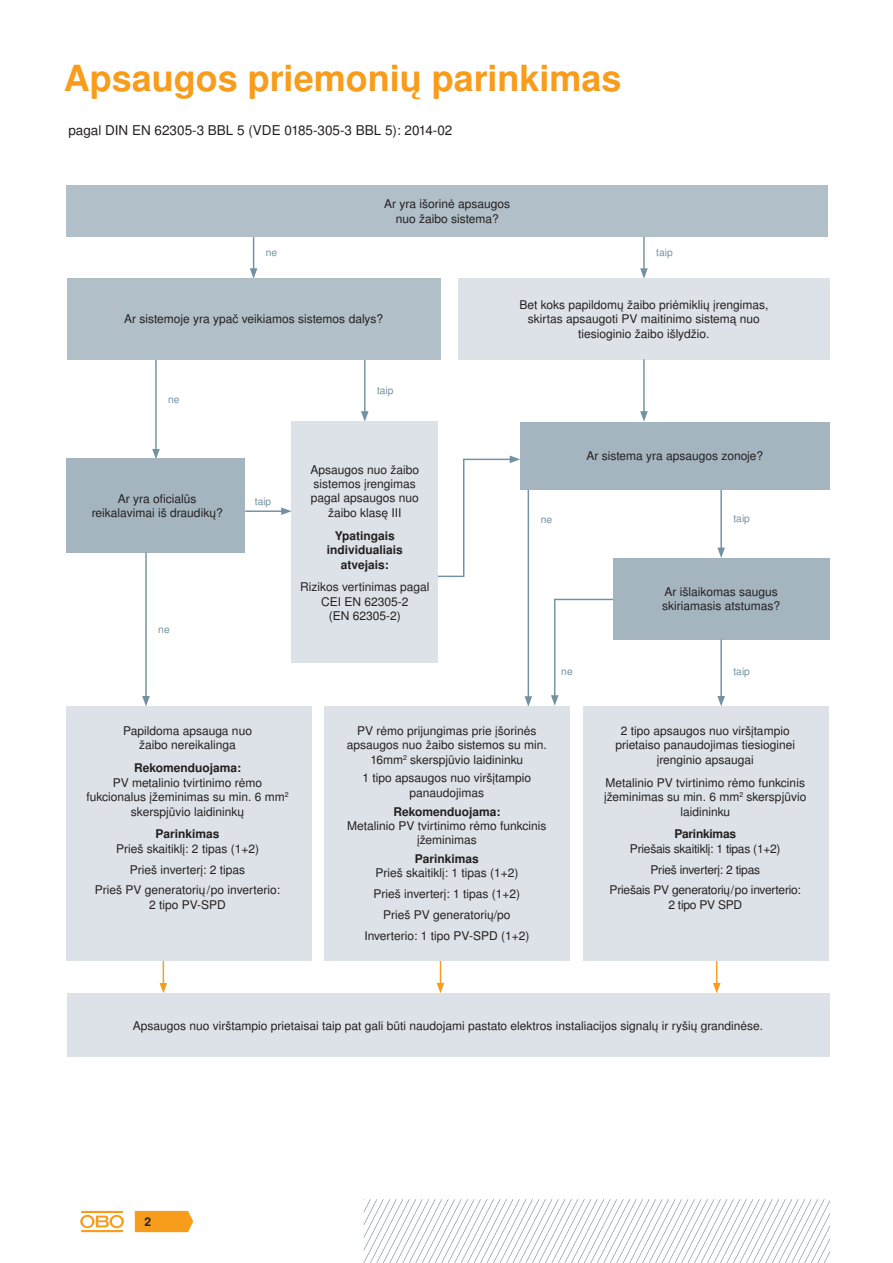
<style>
.page{position:relative;width:893px;height:1263px;background:#fff}
.page>*{position:absolute;margin:0;border:0;box-sizing:border-box;transform-origin:0 0}
.t1{font:700 36px "Nimbus San LOT";color:#f89c1c}
.t2{font:13.5px "Nimbus San LOT";color:#231f20}
.t3{font:12px/14.4px "Nimbus San LOT";color:#231f20;text-align:center}
.t4{font:12px/20.9px "Nimbus San LOT";letter-spacing:-.02em;color:#231f20;text-align:center}
.t5{font:700 12px/14.4px "Nimbus San LOT";color:#231f20;text-align:center}
.t6{font:700 12px "Nimbus San LOT";letter-spacing:-.02em;color:#231f20}
.t7{font:10.2px "Nimbus San LOT";color:#7292a1}
</style>
<div class="page">
<hr style="left:163px;top:935px;width:1px;height:50px;background:#f89c1c">
<svg style="left:160px;top:983px;width:7px;height:10px"></svg>
<hr style="left:716px;top:939px;width:1px;height:46px;background:#f89c1c">
<svg style="left:713px;top:983px;width:8px;height:10px"></svg>
<hr style="left:253px;top:211px;width:1px;height:60px;background:#7292a1">
<svg style="left:250px;top:268px;width:7px;height:10px"></svg>
<hr style="left:643px;top:211px;width:2px;height:60px;background:#7292a1">
<svg style="left:640px;top:268px;width:8px;height:10px"></svg>
<hr style="left:528px;top:483px;width:1px;height:215px;background:#7292a1">
<svg style="left:524px;top:696px;width:8px;height:11px"></svg>
<svg style="left:438px;top:576px;width:25px;height:1px"></svg>
<hr style="left:463px;top:459px;width:1px;height:118px;background:#7292a1">
<hr style="left:463px;top:459px;width:49px;height:1px;background:#7292a1">
<svg style="left:510px;top:456px;width:10px;height:7px"></svg>
<hr style="left:555px;top:599px;width:69px;height:1px;background:#7292a1">
<hr style="left:554px;top:599px;width:1px;height:98px;background:#7292a1">
<svg style="left:551px;top:695px;width:8px;height:11px"></svg>
<hr style="left:720px;top:474px;width:2px;height:76px;background:#7292a1">
<svg style="left:717px;top:548px;width:8px;height:10px"></svg>
<hr style="left:364px;top:339px;width:1px;height:74px;background:#7292a1">
<svg style="left:361px;top:411px;width:8px;height:11px"></svg>
<hr style="left:155px;top:342px;width:2px;height:109px;background:#7292a1">
<svg style="left:152px;top:449px;width:8px;height:9px"></svg>
<hr style="left:440px;top:930px;width:1px;height:55px;background:#f89c1c">
<svg style="left:437px;top:983px;width:7px;height:10px"></svg>
<div style="left:67px;top:185px;width:761px;height:52px;background:#b1bfc8"></div>
<div style="left:67px;top:278px;width:373px;height:81px;background:#b1bfc8"></div>
<div style="left:458px;top:278px;width:372px;height:81px;background:#dce2e7"></div>
<div style="left:292px;top:422px;width:146px;height:241px;background:#dce2e7"></div>
<div style="left:67px;top:458px;width:178px;height:94px;background:#a4b5c0"></div>
<div style="left:520px;top:422px;width:310px;height:67px;background:#a4b5c0"></div>
<div style="left:613px;top:558px;width:217px;height:81px;background:#a4b5c0"></div>
<div style="left:67px;top:707px;width:245px;height:254px;background:#dce2e7"></div>
<div style="left:325px;top:707px;width:245px;height:254px;background:#dce2e7"></div>
<div style="left:583px;top:707px;width:246px;height:254px;background:#dce2e7"></div>
<div style="left:67px;top:993px;width:763px;height:64px;background:#dce2e7"></div>
<hr style="left:643px;top:359px;width:2px;height:54px;background:#7292a1">
<svg style="left:640px;top:411px;width:8px;height:11px"></svg>
<hr style="left:720px;top:639px;width:2px;height:59px;background:#7292a1">
<svg style="left:717px;top:696px;width:8px;height:10px"></svg>
<hr style="left:245px;top:510px;width:39px;height:2px;background:#7292a1">
<svg style="left:281px;top:507px;width:11px;height:8px"></svg>
<hr style="left:145px;top:552px;width:2px;height:146px;background:#7292a1">
<svg style="left:142px;top:696px;width:8px;height:10px"></svg>
<svg style="left:364px;top:1199px;width:466px;height:64px"></svg>
<svg style="left:135px;top:1211px;width:58px;height:21px"></svg>
<hr style="left:81px;top:1230px;width:42px;height:2px;background:#f89c1c">
<svg style="left:80px;top:1215px;width:44px;height:13px"></svg>
<hr style="left:81px;top:1211px;width:42px;height:2px;background:#f89c1c">
<h1 class="t1" style="left:64px;top:56px;width:559px">Apsaugos priemonių parinkimas</h1>
<p class="t2" style="left:68px;top:122px;width:385px">pagal DIN EN 62305-3 BBL 5 (VDE 0185-305-3 BBL 5): 2014-02</p>
<p class="t3" style="left:384px;top:197px;width:127px">Ar yra išorinė apsaugos nuo žaibo sistema?</p>
<p class="t7" style="left:266px;top:246px;width:13px">ne</p>
<p class="t7" style="left:656px;top:246px;width:18px">taip</p>
<p class="t3" style="left:124px;top:312px;width:261px">Ar sistemoje yra ypač veikiamos sistemos dalys?</p>
<p class="t7" style="left:168px;top:393px;width:13px">ne</p>
<p class="t3" style="left:92px;top:492px;width:132px">Ar yra oficialūs reikalavimai iš draudikų?</p>
<p class="t7" style="left:158px;top:624px;width:13px">ne</p>
<p class="t7" style="left:255px;top:495px;width:18px">taip</p>
<p class="t7" style="left:377px;top:384px;width:18px">taip</p>
<p class="t3" style="left:310px;top:462px;width:110px">Apsaugos nuo žaibo sistemos įrengimas pagal apsaugos nuo žaibo klasę III</p>
<p class="t5" style="left:327px;top:529px;width:78px">Ypatingais individualiais atvejais:</p>
<p class="t3" style="left:300px;top:580px;width:131px">Rizikos vertinimas pagal<br>CEI EN 62305-2<br>(EN 62305-2)</p>
<p class="t3" style="left:519px;top:298px;width:250px">Bet koks papildomų žaibo priėmiklių įrengimas, skirtas apsaugoti PV maitinimo sistemą nuo tiesioginio žaibo išlydžio.</p>
<p class="t7" style="left:541px;top:513px;width:13px">ne</p>
<p class="t3" style="left:586px;top:449px;width:178px">Ar sistema yra apsaugos zonoje?</p>
<p class="t7" style="left:733px;top:512px;width:18px">taip</p>
<p class="t7" style="left:561px;top:665px;width:13px">ne</p>
<p class="t3" style="left:662px;top:585px;width:119px;text-align:left">Ar išlaikomas saugus skiriamasis atstumas?</p>
<p class="t7" style="left:733px;top:665px;width:18px">taip</p>
<p class="t3" style="left:123px;top:724px;width:130px">Papildoma apsauga nuo žaibo nereikalinga</p>
<p class="t5" style="left:134px;top:761px;width:109px">Rekomenduojama:</p>
<p class="t3" style="left:86px;top:775px;width:204px">PV metalinio tvirtinimo rėmo fukcionalus įžeminimas su min. 6 mm<sup>2 </sup>skerspjūvio laidininkų</p>
<p class="t5" style="left:156px;top:827px;width:65px">Parinkimas</p>
<p class="t3" style="left:95px;top:838px;width:187px;line-height:20.9px">Prieš skaitiklį: 2 tipas (1+2)<br>Prieš inverterį: 2 tipas<br>Prieš PV generatorių/po inverterio:</p>
<p class="t3" style="left:149px;top:898px;width:78px">2 tipo PV-SPD</p>
<p class="t3" style="left:347px;top:724px;width:201px">PV rėmo prijungimas prie įšorinės apsaugos nuo žaibo sistemos su min.<br>16mm<sup>2</sup> skerspjūvio laidininku</p>
<p class="t3" style="left:362px;top:771px;width:170px">1 tipo apsaugos nuo viršįtampio panaudojimas</p>
<p class="t5" style="left:393px;top:804px;width:109px">Rekomenduojama:</p>
<p class="t3" style="left:347px;top:819px;width:201px">Metalinio PV tvirtinimo rėmo funkcinis įžeminimas</p>
<p class="t5" style="left:415px;top:852px;width:65px">Parinkimas</p>
<p class="t3" style="left:364px;top:863px;width:167px;line-height:20.9px">Prieš skaitiklį: 1 tipas (1+2)<br>Prieš inverterį: 1 tipas (1+2)<br>Prieš PV generatorių/po<br>Inverterio: 1 tipo PV-SPD (1+2)</p>
<p class="t3" style="left:615px;top:724px;width:181px">2 tipo apsaugos nuo viršįtampio prietaiso panaudojimas tiesioginei įrenginio apsaugai</p>
<p class="t3" style="left:604px;top:776px;width:204px">Metalinio PV tvirtinimo rėmo funkcinis įžeminimas su min. 6 mm<sup>2</sup> skerspjūvio laidininku</p>
<p class="t6" style="left:674px;top:827px;width:63px">Parinkimas</p>
<p class="t4" style="left:610px;top:838px;width:193px">Priešais skaitiklį: 1 tipas (1+2)<br>Prieš inverterį: 2 tipas<br>Priešais PV generatorių/po inverterio:</p>
<p class="t4" style="left:668px;top:894px;width:75px">2 tipo PV SPD</p>
<p class="t3" style="left:133px;top:1019px;width:632px">Apsaugos nuo virštampio prietaisai taip pat gali būti naudojami pastato elektros instaliacijos signalų ir ryšių grandinėse.</p>
<p class="t5" style="left:145px;top:1215px;width:8px">2</p>
</div>
